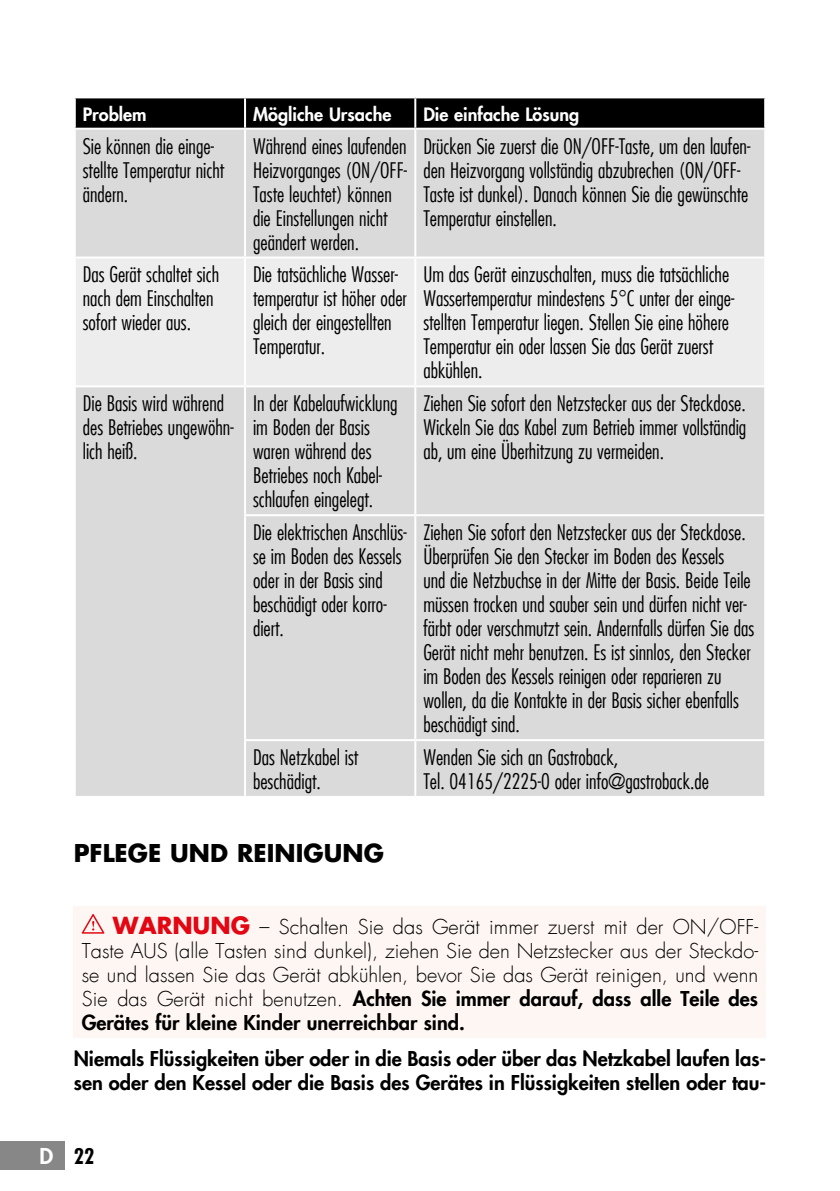
<style>
.page{position:relative;width:840px;height:1191px;background:#fff}
.page>*{position:absolute;margin:0;border:0;box-sizing:border-box;transform-origin:0 0}
.t1{font:700 24px "Futura LT";color:#000}
.t2{font:300 condensed 21px/24px "Futura LT";color:#000}
.t3{font:700 condensed 21px "Futura LT";color:#000}
.t4{font:300 20px/24px "Futura LT";color:#000;text-align:justify}
.t5{font:800 20px/24px "Futura LT";color:#000}
.t6{font:800 18px "Futura LT";color:#fff}
.s1{font-weight:700;font-size:23px;color:#e30613}
.s2{font-weight:800}
.s3{font-weight:800;font-stretch:normal;font-size:21.4px;color:#fff}
</style>
<div class="page">
<div style="left:0;top:1141px;width:65px;height:28px;background:#878787"></div>
<div style="left:76px;top:98px;width:687px;height:30px;background:#000"></div>
<div style="left:76px;top:130px;width:687px;height:666px;background:#dadada"></div>
<div style="left:76px;top:258px;width:687px;height:127px;background:#ededed"></div>
<hr style="left:244px;top:98px;width:2px;height:30px;background:#fff">
<hr style="left:414px;top:98px;width:2px;height:30px;background:#fff">
<hr style="left:244px;top:130px;width:2px;height:126px;background:#fff">
<hr style="left:414px;top:130px;width:2px;height:126px;background:#fff">
<hr style="left:74px;top:256px;width:171px;height:2px;background:#fff">
<hr style="left:245px;top:256px;width:170px;height:2px;background:#fff">
<hr style="left:244px;top:258px;width:2px;height:127px;background:#fff">
<hr style="left:415px;top:256px;width:350px;height:2px;background:#fff">
<hr style="left:414px;top:258px;width:2px;height:127px;background:#fff">
<hr style="left:74px;top:385px;width:171px;height:2px;background:#fff">
<hr style="left:245px;top:385px;width:170px;height:2px;background:#fff">
<hr style="left:244px;top:387px;width:2px;height:127px;background:#fff">
<hr style="left:415px;top:385px;width:350px;height:2px;background:#fff">
<hr style="left:414px;top:387px;width:2px;height:127px;background:#fff">
<hr style="left:244px;top:514px;width:171px;height:2px;background:#fff">
<hr style="left:244px;top:516px;width:2px;height:223px;background:#fff">
<hr style="left:415px;top:514px;width:350px;height:2px;background:#fff">
<hr style="left:414px;top:516px;width:2px;height:223px;background:#fff">
<hr style="left:244px;top:739px;width:171px;height:2px;background:#fff">
<hr style="left:244px;top:741px;width:2px;height:55px;background:#fff">
<hr style="left:415px;top:739px;width:350px;height:2px;background:#fff">
<hr style="left:414px;top:741px;width:2px;height:55px;background:#fff">
<div style="left:74px;top:906px;width:691px;height:131px;background:#fef6f2"></div>
<svg style="left:82px;top:914px;width:22px;height:19px"></svg>
<p class="t6" style="left:83px;top:102px;width:65px">Problem</p>
<p class="t6" style="left:253px;top:102px;width:140px">Mögliche Ursache</p>
<p class="t6" style="left:423px;top:102px;width:157px">Die einfache Lösung</p>
<p class="t2" style="left:83px;top:134px;width:143px">Sie können die einge&shy;stellte Temperatur nicht ändern.</p>
<p class="t2" style="left:253px;top:134px;width:155px">Während eines laufenden<br>Heizvorganges (ON/OFF-<br>Taste leuchtet) können die Einstellungen nicht geändert werden.</p>
<p class="t2" style="left:423px;top:134px;width:328px">Drücken Sie zuerst die ON/OFF-Taste, um den laufen&shy;den Heizvorgang vollständig abzubrechen (ON/OFF-Taste ist dunkel). Danach können Sie die gewünschte Temperatur einstellen.</p>
<p class="t2" style="left:83px;top:263px;width:138px">Das Gerät schaltet sich nach dem Einschalten sofort wieder aus.</p>
<p class="t2" style="left:253px;top:263px;width:155px">Die tatsächliche Wasser&shy;temperatur ist höher oder gleich der eingestellten<br>Temperatur.</p>
<p class="t2" style="left:423px;top:263px;width:312px">Um das Gerät einzuschalten, muss die tatsächliche Wassertemperatur mindestens 5°C unter der einge&shy;stellten Temperatur liegen. Stellen Sie eine höhere Temperatur ein oder lassen Sie das Gerät zuerst abkühlen.</p>
<p class="t2" style="left:83px;top:391px;width:152px">Die Basis wird während des Betriebes ungewöhn&shy;lich heiß.</p>
<p class="t2" style="left:253px;top:391px;width:146px">In der Kabelaufwicklung im Boden der Basis waren während des<br>Betriebes noch Kabel&shy;schlaufen eingelegt.</p>
<p class="t2" style="left:423px;top:391px;width:324px;text-align:justify">Ziehen Sie sofort den Netzstecker aus der Steckdose.<br>Wickeln Sie das Kabel zum Betrieb immer vollständig ab, um eine Überhitzung zu vermeiden.</p>
<p class="t2" style="left:253px;top:520px;width:155px">Die elektrischen Anschlüs&shy;se im Boden des Kessels oder in der Basis sind beschädigt oder korro&shy;diert.</p>
<p class="t2" style="left:423px;top:520px;width:332px">Ziehen Sie sofort den Netzstecker aus der Steckdose.<br>Überprüfen Sie den Stecker im Boden des Kessels<br>und die Netzbuchse in der Mitte der Basis. Beide Teile müssen trocken und sauber sein und dürfen nicht ver&shy;färbt oder verschmutzt sein. Andernfalls dürfen Sie das Gerät nicht mehr benutzen. Es ist sinnlos, den Stecker im Boden des Kessels reinigen oder reparieren zu wollen, da die Kontakte in der Basis sicher ebenfalls beschädigt sind.</p>
<p class="t2" style="left:253px;top:745px;width:107px">Das Netzkabel ist beschädigt.</p>
<p class="t2" style="left:423px;top:745px;width:287px">Wenden Sie sich an Gastroback,<br>Tel. 04165/2225-0 oder info@gastroback.de</p>
<p class="t1" style="left:74px;top:837px;width:311px">PFLEGE UND REINIGUNG</p>
<p class="t4" style="left:82px;top:915px;width:677px;text-indent:31px"><span class="s1">WARNUNG</span> – Schalten Sie das Gerät immer zuerst mit der ON/OFF-Taste AUS (alle Tasten sind dunkel), ziehen Sie den Netzstecker aus der Steckdo&shy;se und lassen Sie das Gerät abkühlen, bevor Sie das Gerät reinigen, und wenn Sie das Gerät nicht benutzen. <span class="s2">Achten Sie immer darauf, dass alle Teile des Gerätes für kleine Kinder unerreichbar sind.</span></p>
<p class="t5" style="left:74px;top:1046px;width:693px">Niemals Flüssigkeiten über oder in die Basis oder über das Netzkabel laufen las&shy;sen oder den Kessel oder die Basis des Gerätes in Flüssigkeiten stellen oder tau-</p>
<p class="t3" style="left:39px;top:1142px;width:56px"><span class="s3">D</span> 22</p>
</div>
